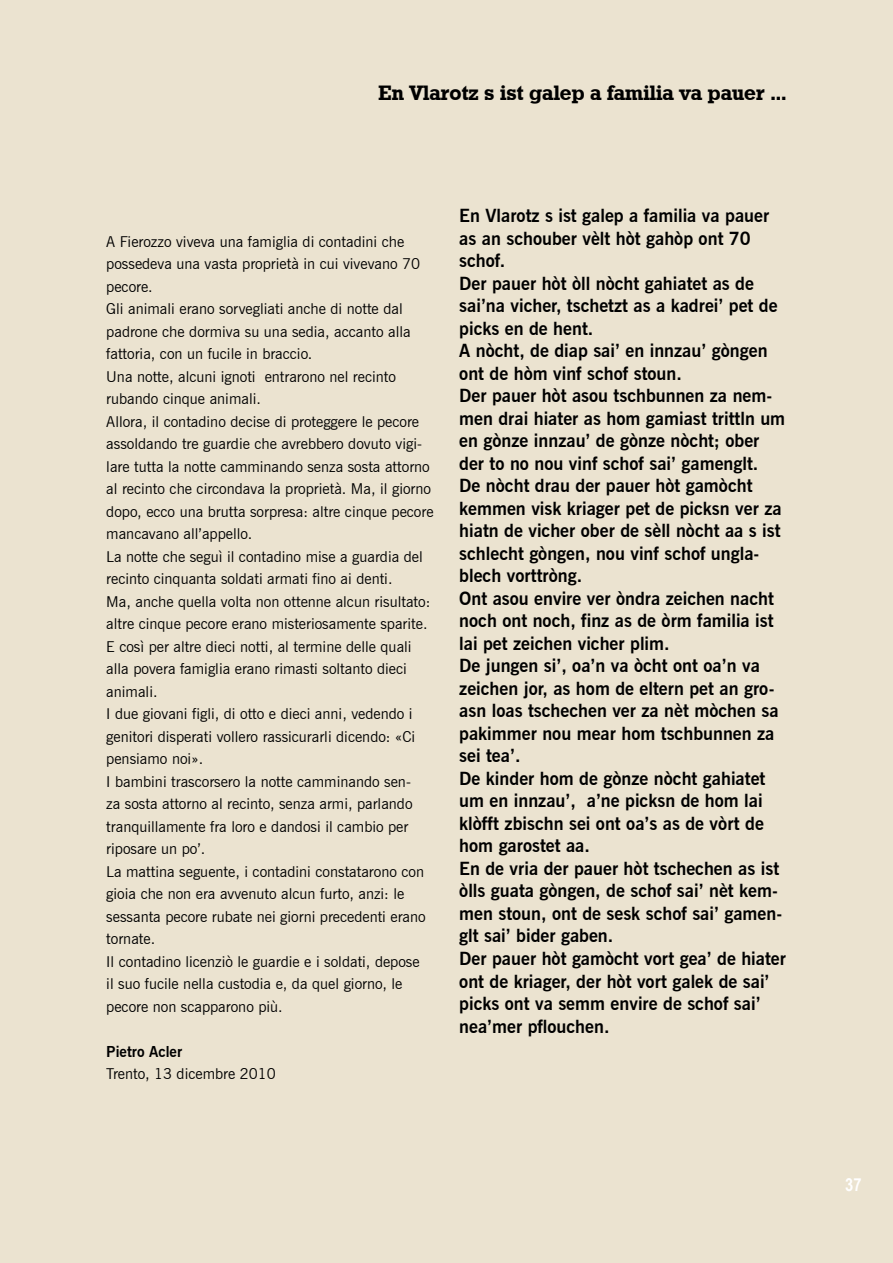
<style>
.page{position:relative;width:893px;height:1263px;background:#ebe3d0}
.page>*{position:absolute;margin:0;border:0;box-sizing:border-box;transform-origin:0 0}
.t1{font:21px "Geometric Slab 712 BT Bold A";color:#000}
.t2{font:700 18px/22.5px "News Gothic BT";color:#000}
.t3{font:700 18px "Arial Narrow";color:#fff}
.t4{font:15px/22.5px "News Gothic BT";color:#000}
.t5{font:700 15px "News Gothic BT";color:#000}
</style>
<div class="page">
<h1 class="t1" style="left:379px;top:80px;width:410px">En Vlarotz s ist galep a familia va pauer ...</h1>
<p class="t4" style="left:106px;top:230px;width:329px">A Fierozzo viveva una famiglia di contadini che possedeva una vasta proprietà in cui vivevano 70 pecore.<br>Gli animali erano sorvegliati anche di notte dal padrone che dormiva su una sedia, accanto alla fattoria, con un fucile in braccio.<br>Una notte, alcuni ignoti entrarono nel recinto rubando cinque animali.<br>Allora, il contadino decise di proteggere le pecore assoldando tre guardie che avrebbero dovuto vigi&shy;lare tutta la notte camminando senza sosta attorno al recinto che circondava la proprietà. Ma, il giorno dopo, ecco una brutta sorpresa: altre cinque pecore mancavano all’appello.<br>La notte che seguì il contadino mise a guardia del recinto cinquanta soldati armati fino ai denti.<br>Ma, anche quella volta non ottenne alcun risultato: altre cinque pecore erano misteriosamente sparite.<br>E così per altre dieci notti, al termine delle quali alla povera famiglia erano rimasti soltanto dieci animali.<br>I due giovani figli, di otto e dieci anni, vedendo i genitori disperati vollero rassicurarli dicendo: «Ci pensiamo noi».<br>I bambini trascorsero la notte camminando sen-<br>za sosta attorno al recinto, senza armi, parlando tranquillamente fra loro e dandosi il cambio per riposare un po’.<br>La mattina seguente, i contadini constatarono con gioia che non era avvenuto alcun furto, anzi: le sessanta pecore rubate nei giorni precedenti erano tornate.<br>Il contadino licenziò le guardie e i soldati, depose<br>il suo fucile nella custodia e, da quel giorno, le pecore non scapparono più.</p>
<p class="t5" style="left:106px;top:1042px;width:77px">Pietro Acler</p>
<p class="t4" style="left:106px;top:1063px;width:171px">Trento, 13 dicembre 2010</p>
<p class="t2" style="left:459px;top:205px;width:328px">En Vlarotz s ist galep a familia va pauer as an schouber vèlt hòt gahòp ont 70 schof.<br>Der pauer hòt òll nòcht gahiatet as de sai’na vicher, tschetzt as a kadrei’ pet de picks en de hent.<br>A nòcht, de diap sai’ en innzau’ gòngen ont de hòm vinf schof stoun.<br>Der pauer hòt asou tschbunnen za nem&shy;men drai hiater as hom gamiast trittln um en gònze innzau’ de gònze nòcht; ober der to no nou vinf schof sai’ gamenglt.<br>De nòcht drau der pauer hòt gamòcht kemmen visk kriager pet de picksn ver za hiatn de vicher ober de sèll nòcht aa s ist schlecht gòngen, nou vinf schof ungla&shy;blech vorttròng.<br>Ont asou envire ver òndra zeichen nacht noch ont noch, finz as de òrm familia ist lai pet zeichen vicher plim.<br>De jungen si’, oa’n va òcht ont oa’n va zeichen jor, as hom de eltern pet an gro&shy;asn loas tschechen ver za nèt mòchen sa pakimmer nou mear hom tschbunnen za sei tea’.<br>De kinder hom de gònze nòcht gahiatet um en innzau’, a’ne picksn de hom lai klòfft zbischn sei ont oa’s as de vòrt de hom garostet aa.<br>En de vria der pauer hòt tschechen as ist òlls guata gòngen, de schof sai’ nèt kem&shy;men stoun, ont de sesk schof sai’ gamen&shy;glt sai’ bider gaben.<br>Der pauer hòt gamòcht vort gea’ de hiater ont de kriager, der hòt vort galek de sai’ picks ont va semm envire de schof sai’ nea’mer pflouchen.</p>
<p class="t3" style="left:845px;top:1171px;width:18px">37</p>
</div>
